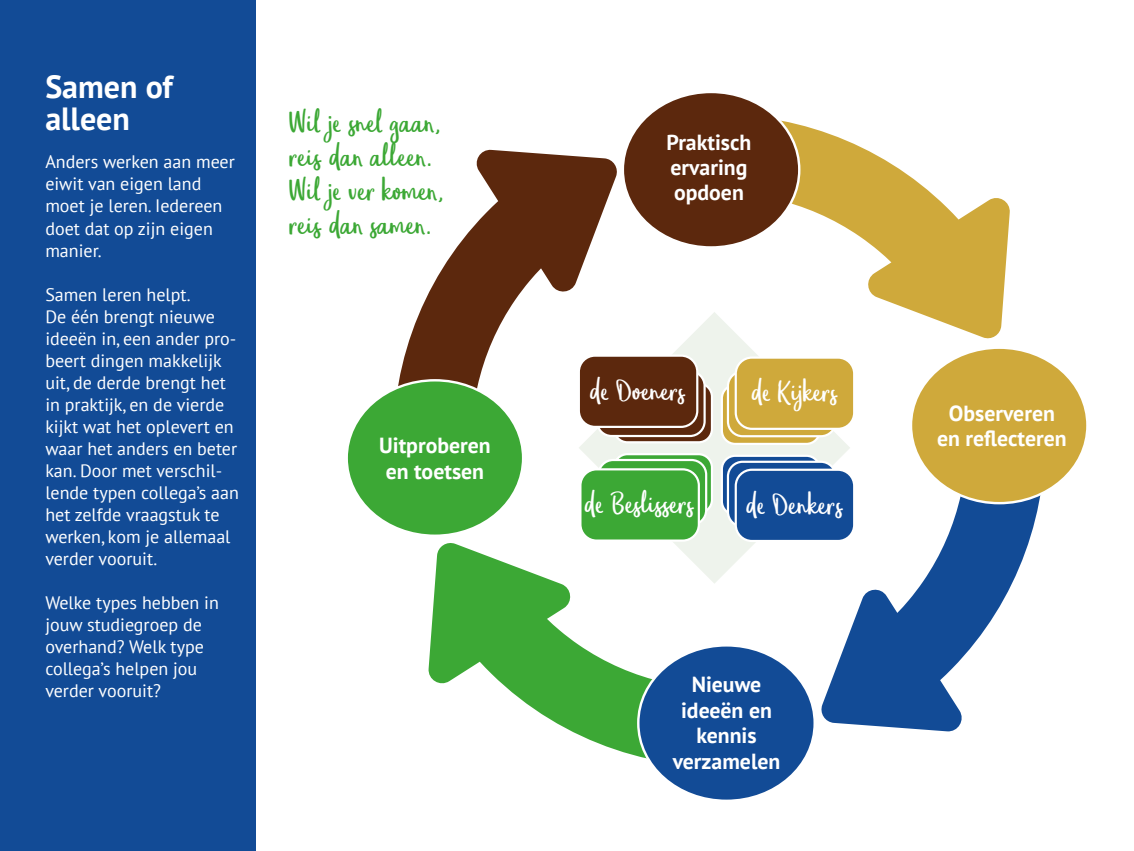
<style>
.page{position:relative;width:1134px;height:851px;background:#fff}
.page>*{position:absolute;margin:0;border:0;box-sizing:border-box;transform-origin:0 0}
.t1{font:34px/34px "Eufoniem One";color:#3ca835}
.t2{font:33px "Eufoniem One";color:#fff}
.t3{font:700 32px/32px "PT Sans";color:#fff}
.t4{font:700 21.8px/25.4px "PT Sans";color:#fff;text-align:center}
.t5{font:18px/22px "PT Sans";color:#fff}
</style>
<div class="page">
<div style="left:0;top:0;width:255px;height:850px;background:#124b96"></div>
<svg style="left:398px;top:149px;width:219px;height:240px;fill:#5d290e"></svg>
<svg style="left:428px;top:543px;width:225px;height:216px;fill:#3ca835"></svg>
<svg style="left:821px;top:495px;width:220px;height:237px"></svg>
<svg style="left:780px;top:120px;width:230px;height:219px"></svg>
<div style="left:623px;top:92px;width:176px;height:155px;background:#5c280d;border-radius:50%"></div>
<div style="left:638px;top:645px;width:177px;height:155px;background:#124b96;border-radius:50%"></div>
<div style="left:347px;top:380px;width:176px;height:155px;background:#3ca835;border-radius:50%"></div>
<div style="left:911px;top:347px;width:176px;height:156px;background:#cfa93b;border-radius:50%"></div>
<svg style="left:579px;top:312px;width:271px;height:271px"></svg>
<svg style="left:614px;top:454px;width:98px;height:59px"></svg>
<div style="left:613px;top:453px;width:100px;height:61px;border:2px solid #fff;border-radius:13px"></div>
<svg style="left:614px;top:383px;width:98px;height:59px"></svg>
<div style="left:613px;top:382px;width:100px;height:61px;border:2px solid #fff;border-radius:13px"></div>
<svg style="left:722px;top:455px;width:98px;height:59px"></svg>
<div style="left:721px;top:454px;width:100px;height:61px;border:2px solid #fff;border-radius:13px"></div>
<svg style="left:722px;top:385px;width:98px;height:59px"></svg>
<div style="left:721px;top:384px;width:100px;height:61px;border:2px solid #fff;border-radius:13px"></div>
<div style="left:598px;top:460px;width:108px;height:64px;background:#3ca835;border-radius:15px"></div>
<div style="left:597px;top:459px;width:110px;height:67px;border:2px solid #fff;border-radius:15px"></div>
<div style="left:597px;top:371px;width:108px;height:65px;background:#5c280d;border-radius:15px"></div>
<div style="left:596px;top:370px;width:110px;height:67px;border:2px solid #fff;border-radius:15px"></div>
<div style="left:728px;top:461px;width:108px;height:65px;background:#124b96;border-radius:15px"></div>
<div style="left:727px;top:460px;width:110px;height:67px;border:2px solid #fff;border-radius:15px"></div>
<div style="left:728px;top:371px;width:108px;height:65px;background:#cfa93b;border-radius:15px"></div>
<div style="left:727px;top:370px;width:110px;height:67px;border:2px solid #fff;border-radius:15px"></div>
<div style="left:580px;top:469px;width:119px;height:71px;background:#3ca835;border-radius:16px"></div>
<div style="left:579px;top:468px;width:121px;height:73px;border:2px solid #fff;border-radius:16px"></div>
<div style="left:579px;top:355px;width:118px;height:72px;background:#5c280d;border-radius:16px"></div>
<div style="left:578px;top:354px;width:120px;height:74px;border:2px solid #fff;border-radius:16px"></div>
<div style="left:736px;top:469px;width:118px;height:72px;background:#124b96;border-radius:16px"></div>
<div style="left:735px;top:468px;width:120px;height:74px;border:2px solid #fff;border-radius:16px"></div>
<div style="left:736px;top:357px;width:118px;height:72px;background:#cfa93b;border-radius:16px"></div>
<div style="left:735px;top:356px;width:120px;height:74px;border:2px solid #fff;border-radius:16px"></div>
<h3 class="t3" style="left:45px;top:70px;width:129px">Samen of alleen</h3>
<p class="t5" style="left:45px;top:151px;width:191px">Anders werken aan meer eiwit van eigen land moet je leren. Iedereen doet dat op zijn eigen manier.</p>
<p class="t5" style="left:45px;top:283px;width:195px">Samen leren helpt.<br>De één brengt nieuwe ideeën in, een ander pro&shy;beert dingen makkelijk uit, de derde brengt het in praktijk, en de vierde kijkt wat het oplevert en waar het anders en beter kan. Door met verschil&shy;lende typen collega’s aan het zelfde vraagstuk te werken, kom je allemaal verder vooruit.</p>
<p class="t5" style="left:45px;top:591px;width:175px">Welke types hebben in jouw studiegroep de overhand? Welk type collega’s helpen jou verder vooruit?</p>
<h1 class="t1" style="left:289px;top:107px;width:157px">Wil je snel gaan, reis dan alleen.<br>Wil je ver komen, reis dan samen.</h1>
<p class="t4" style="left:379px;top:432px;width:113px">Uitproberen en toetsen</p>
<p class="t4" style="left:666px;top:129px;width:86px;text-align:left">Praktisch ervaring opdoen</p>
<h2 class="t2" style="left:590px;top:372px;width:97px">de Doeners</h2>
<h2 class="t2" style="left:584px;top:486px;width:111px">de Beslissers</h2>
<h2 class="t2" style="left:751px;top:374px;width:87px">de Kijkers</h2>
<h2 class="t2" style="left:746px;top:486px;width:98px">de Denkers</h2>
<p class="t4" style="left:673px;top:671px;width:109px">Nieuwe ideeën en kennis verzamelen</p>
<p class="t4" style="left:937px;top:400px;width:131px">Observeren en reflecteren</p>
</div>
